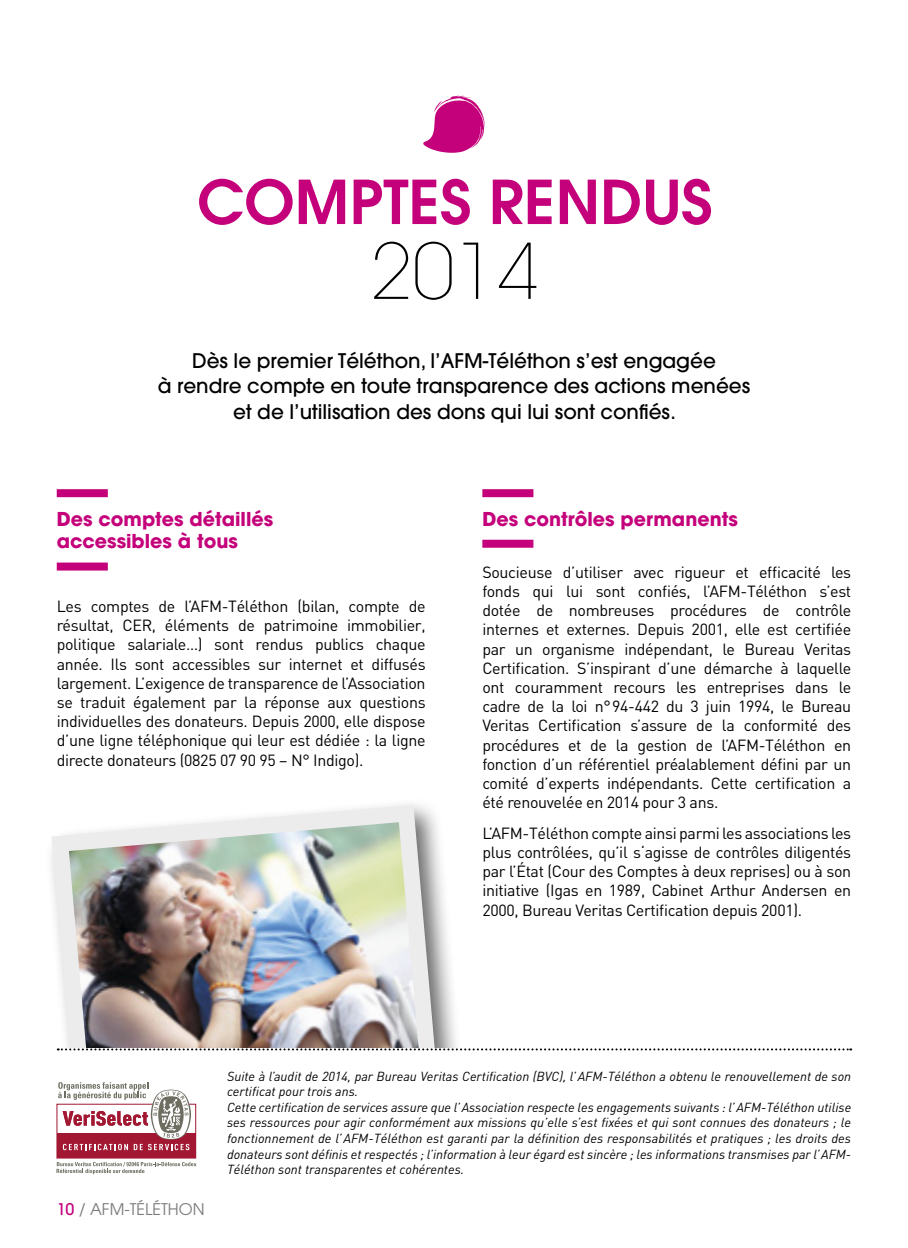
<style>
.page{position:relative;width:908px;height:1248px;background:#fff}
.page>*{position:absolute;margin:0;border:0;box-sizing:border-box;transform-origin:0 0}
.t1{font:200 76px "Avant Garde";color:#000}
.t2{font:600 60px "Avant Garde";letter-spacing:.005em;color:#c4007a}
.t3{font:500 20px/25.6px "Avant Garde";color:#000;text-align:center}
.t4{font:700 19px/22.8px "Avant Garde";color:#c4007a}
.t5{font:16px/19.2px "DIN";letter-spacing:-.02em;color:#000;text-align:justify}
.t6{font:16px "Avant Garde";color:#7b7b7a}
.t7{font:italic 13px/15.6px "DIN";color:#000}
.s1{font-weight:500;color:#c4007a}
</style>
<div class="page">
<div style="left:44px;top:797px;width:421px;height:345px;background:#000;opacity:.6"></div>
<img style="left:44px;top:797px;width:402px;height:251px">
<div style="left:28px;top:1048px;width:530px;height:137px;background:#fff"></div>
<svg style="left:423px;top:95px;width:61px;height:58px"></svg>
<div style="left:482px;top:489px;width:51px;height:8px;background:#c4007a"></div>
<div style="left:482px;top:539px;width:51px;height:8px;background:#c4007a"></div>
<div style="left:57px;top:489px;width:51px;height:8px;background:#c4007a"></div>
<div style="left:57px;top:562px;width:51px;height:8px;background:#c4007a"></div>
<div style="left:57px;top:1132px;width:139px;height:25px;background:#a21832"></div>
<div style="left:56px;top:1103px;width:140px;height:55px;border:1px solid #a21832"></div>
<svg style="left:58px;top:1082px;width:133px;height:68px"></svg>
<svg style="left:56px;top:1161px;width:140px;height:13px"></svg>
<svg style="left:58px;top:1048px;width:792px;height:2px"></svg>
<h2 class="t2" style="left:197px;top:163px;width:47px">COMP</h2>
<h2 class="t2" style="left:383px;top:163px;width:328px">TES RENDUS</h2>
<h1 class="t1" style="left:369px;top:226px;width:171px">2014</h1>
<p class="t3" style="left:158px;top:347px;width:593px">Dès le premier Téléthon, l’AFM-Téléthon s’est engagée<br>à rendre compte en toute transparence des actions menées et de l’utilisation des dons qui lui sont confiés.</p>
<p class="t4" style="left:57px;top:507px;width:218px">Des comptes détaillés accessibles à tous</p>
<p class="t5" style="left:57px;top:596px;width:370px">Les comptes de l’AFM-Téléthon (bilan, compte de résultat, CER, éléments de patrimoine immobilier, politique salariale…) sont rendus publics chaque année. Ils sont accessibles sur internet et diffusés largement. L’exigence de transparence de l’Association se traduit également par la réponse aux questions individuelles des donateurs. Depuis 2000, elle dispose d’une ligne téléphonique qui leur est dédiée : la ligne directe donateurs (0825 07 90 95 – N° Indigo).</p>
<p class="t4" style="left:482px;top:507px;width:257px">Des contrôles permanents</p>
<p class="t5" style="left:482px;top:562px;width:370px">Soucieuse d’utiliser avec rigueur et efficacité les fonds qui lui sont confiés, l’AFM-Téléthon s’est dotée de nombreuses procédures de contrôle internes et externes. Depuis 2001, elle est certifiée par un organisme indépendant, le Bureau Veritas Certification. S’inspirant d’une démarche à laquelle ont couramment recours les entreprises dans le cadre de la loi n°94-442 du 3 juin 1994, le Bureau Veritas Certification s’assure de la conformité des procédures et de la gestion de l’AFM-Téléthon en fonction d’un référentiel préalablement défini par un comité d’experts indépendants. Cette certification a été renouvelée en 2014 pour 3 ans.</p>
<p class="t5" style="left:482px;top:823px;width:370px">L’AFM-Téléthon compte ainsi parmi les associations les plus contrôlées, qu’il s‘agisse de contrôles diligentés par l’État (Cour des Comptes à deux reprises) ou à son initiative (Igas en 1989, Cabinet Arthur Andersen en 2000, Bureau Veritas Certification depuis 2001).</p>
<p class="t6" style="left:57px;top:1199px;width:135px"><span class="s1">10</span> / AFM-TÉLÉTHON</p>
<p class="t7" style="left:227px;top:1067px;width:625px">Suite à l’audit de 2014, par Bureau Veritas Certification (BVC), l’AFM-Téléthon a obtenu le renouvellement de son certificat pour trois ans.<br>Cette certification de services assure que l’Association respecte les engagements suivants : l’AFM-Téléthon utilise ses ressources pour agir conformément aux missions qu’elle s’est fixées et qui sont connues des donateurs ; le fonctionnement de l’AFM-Téléthon est garanti par la définition des responsabilités et pratiques ; les droits des donateurs sont définis et respectés ; l’information à leur égard est sincère ; les informations transmises par l’AFM-Téléthon sont transparentes et cohérentes.</p>
</div>
